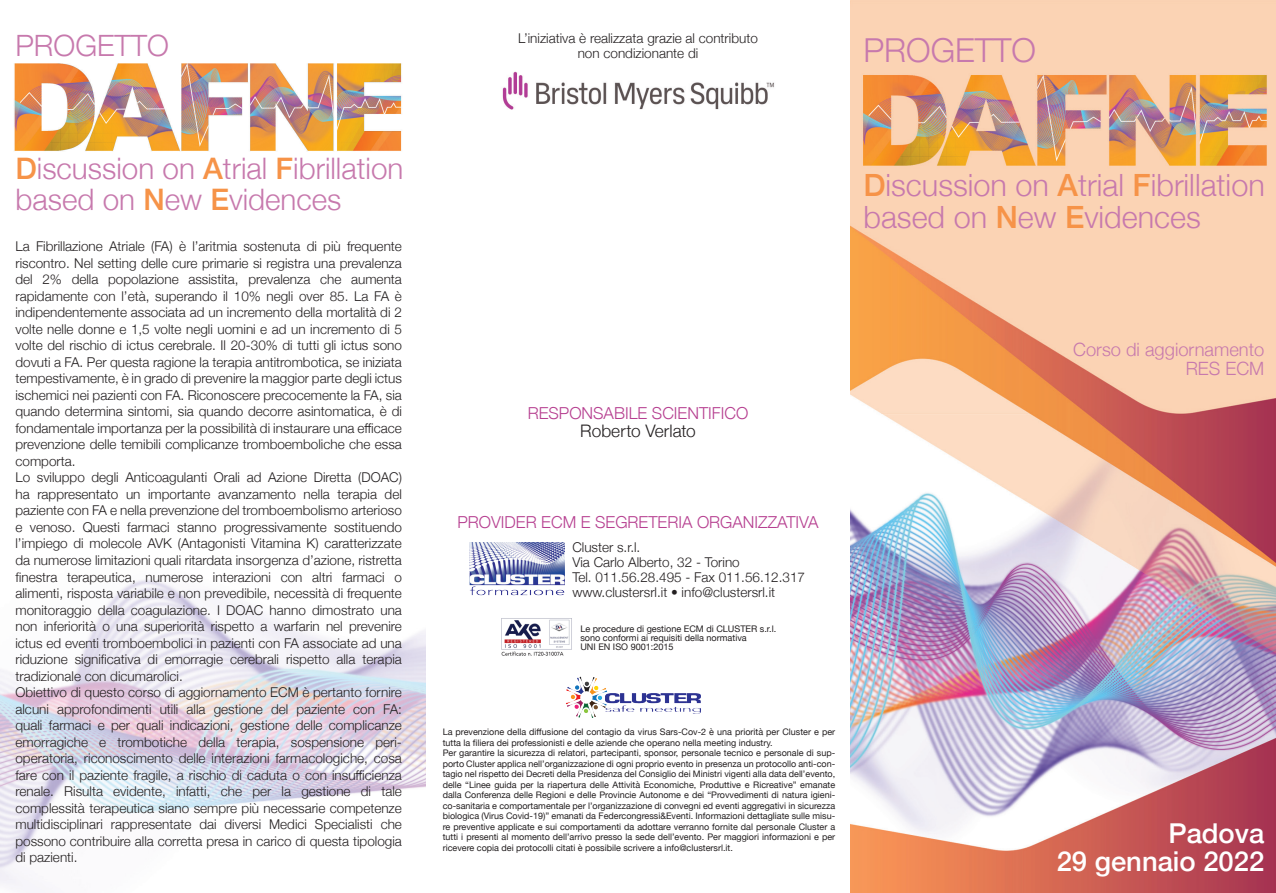
<style>
.page{position:relative;width:1276px;height:893px;background:#fff}
.page>*{position:absolute;margin:0;border:0;box-sizing:border-box;transform-origin:0 0}
.t1{font:300 33px "Helvetica Neue";color:#c779ad}
.t2{font:300 30.6px/31.5px "Helvetica Neue";color:#c779ad}
.t3{font:300 29.7px/30.5px "Helvetica Neue";color:#c779ad}
.t4{font:300 29.4px "Helvetica Neue";color:#c779ad}
.t5{font:500 27.3px "Helvetica Neue";color:#fff}
.t6{font:300 18.3px "Helvetica Neue";color:#c779ad}
.t7{font:300 17.25px "Helvetica Neue";color:#231f20}
.t8{font:300 16.5px "Helvetica Neue";color:#b63f90}
.t9{font:300 13.5px/16.5px "Helvetica Neue";color:#231f20;text-align:justify}
.t10{font:9.15px "Helvetica Neue";color:#231f20}
.t11{font:9px/10.5px "Helvetica Neue";color:#231f20}
.s1{font-weight:500;color:#f69348}
</style>
<div class="page">
<img style="left:850px;top:0;width:426px;height:893px">
<img style="left:502px;top:71px;width:272px;height:39px">
<img style="left:469px;top:542px;width:96px;height:53px">
<img style="left:577px;top:677px;width:18px;height:15px">
<img style="left:501px;top:618px;width:71px;height:38px">
<img style="left:0;top:580px;width:425px;height:307px">
<img style="left:14px;top:63px;width:388px;height:88px">
<p class="t4" style="left:15px;top:21px;width:155px">PROGETTO</p>
<p class="t3" style="left:15px;top:151px;width:389px"><span class="s1">D</span>iscussion on <span class="s1">A</span>trial <span class="s1">F</span>ibrillation based on <span class="s1">N</span>ew <span class="s1">E</span>vidences</p>
<p class="t9" style="left:15px;top:237px;width:388px">La Fibrillazione Atriale (FA) è l’aritmia sostenuta di più frequente riscontro. Nel setting delle cure primarie si registra una prevalenza del 2% della popolazione assistita, prevalenza che aumenta rapidamente con l’età, superando il 10% negli over 85. La FA è indipendentemente associata ad un incremento della mortalità di 2 volte nelle donne e 1,5 volte negli uomini e ad un incremento di 5 volte del rischio di ictus cerebrale. Il 20-30% di tutti gli ictus sono dovuti a FA. Per questa ragione la terapia antitrombotica, se iniziata tempestivamente, è in grado di prevenire la maggior parte degli ictus ischemici nei pazienti con FA. Riconoscere precocemente la FA, sia quando determina sintomi, sia quando decorre asintomatica, è di fondamentale importanza per la possibilità di instaurare una efficace prevenzione delle temibili complicanze tromboemboliche che essa comporta.</p>
<p class="t9" style="left:15px;top:468px;width:388px">Lo sviluppo degli Anticoagulanti Orali ad Azione Diretta (DOAC) ha rappresentato un importante avanzamento nella terapia del paziente con FA e nella prevenzione del tromboembolismo arterioso e venoso. Questi farmaci stanno progressivamente sostituendo l’impiego di molecole AVK (Antagonisti Vitamina K) caratterizzate da numerose limitazioni quali ritardata insorgenza d’azione, ristretta finestra terapeutica, numerose interazioni con altri farmaci o alimenti, risposta variabile e non prevedibile, necessità di frequente monitoraggio della coagulazione. I DOAC hanno dimostrato una non inferiorità o una superiorità rispetto a warfarin nel prevenire ictus ed eventi tromboembolici in pazienti con FA associate ad una riduzione significativa di emorragie cerebrali rispetto alla terapia tradizionale con dicumarolici.</p>
<p class="t9" style="left:15px;top:683px;width:388px">Obiettivo di questo corso di aggiornamento ECM è pertanto fornire alcuni approfondimenti utili alla gestione del paziente con FA: quali farmaci e per quali indicazioni, gestione delle complicanze emorragiche e trombotiche della terapia, sospensione peri&shy;operatoria, riconoscimento delle interazioni farmacologiche, cosa fare con il paziente fragile, a rischio di caduta o con insufficienza renale. Risulta evidente, infatti, che per la gestione di tale complessità terapeutica siano sempre più necessarie competenze multidisciplinari rappresentate dai diversi Medici Specialisti che possono contribuire alla corretta presa in carico di questa tipologia di pazienti.</p>
<p class="t9" style="left:518px;top:29px;width:241px">L’iniziativa è realizzata grazie al contributo</p>
<p class="t9" style="left:578px;top:44px;width:122px">non condizionante di</p>
<p class="t1" style="left:863px;top:23px;width:174px">PROGETTO</p>
<p class="t2" style="left:863px;top:167px;width:403px"><span class="s1">D</span>iscussion on <span class="s1">A</span>trial <span class="s1">F</span>ibrillation based on <span class="s1">N</span>ew <span class="s1">E</span>vidences</p>
<p class="t8" style="left:528px;top:400px;width:222px">RESPONSABILE SCIENTIFICO</p>
<p class="t7" style="left:580px;top:417px;width:117px">Roberto Verlato</p>
<p class="t8" style="left:457px;top:508px;width:362px">PROVIDER ECM E SEGRETERIA ORGANIZZATIVA</p>
<p class="t9" style="left:572px;top:538px;width:70px">Cluster s.r.l.</p>
<p class="t9" style="left:572px;top:553px;width:169px">Via Carlo Alberto, 32 - Torino</p>
<p class="t9" style="left:572px;top:568px;width:234px">Tel. 011.56.28.495 - Fax 011.56.12.317</p>
<p class="t9" style="left:572px;top:583px;width:204px">www.clustersrl.it • info@clustersrl.it</p>
<p class="t10" style="left:580px;top:622px;width:197px">Le procedure di gestione ECM di CLUSTER s.r.l.</p>
<p class="t10" style="left:580px;top:631px;width:168px">sono conformi ai requisiti della normativa</p>
<p class="t10" style="left:580px;top:640px;width:95px">UNI EN ISO 9001:2015</p>
<p class="t11" style="left:443px;top:727px;width:394px">La prevenzione della diffusione del contagio da virus Sars-Cov-2 è una priorità per Cluster e per tutta la filiera dei professionisti e delle aziende che operano nella meeting industry.</p>
<p class="t11" style="left:443px;top:748px;width:394px;text-align:justify">Per garantire la sicurezza di relatori, partecipanti, sponsor, personale tecnico e personale di sup&shy;porto Cluster applica nell’organizzazione di ogni proprio evento in presenza un protocollo anti-con&shy;tagio nel rispetto dei Decreti della Presidenza del Consiglio dei Ministri vigenti alla data dell’evento, delle “Linee guida per la riapertura delle Attività Economiche, Produttive e Ricreative” emanate dalla Conferenza delle Regioni e delle Provincie Autonome e dei “Provvedimenti di natura igieni&shy;co-sanitaria e comportamentale per l’organizzazione di convegni ed eventi aggregativi in sicurezza biologica (Virus Covid-19)” emanati da Federcongressi&amp;Eventi. Informazioni dettagliate sulle misu&shy;re preventive applicate e sui comportamenti da adottare verranno fornite dal personale Cluster a tutti i presenti al momento dell’arrivo presso la sede dell’evento. Per maggiori informazioni e per ricevere copia dei protocolli citati è possibile scrivere a info@clustersrl.it.</p>
<p class="t6" style="left:1073px;top:334px;width:193px">Corso di aggiornamento</p>
<p class="t6" style="left:1185px;top:353px;width:80px">RES ECM</p>
<p class="t5" style="left:1168px;top:811px;width:97px">Padova</p>
<p class="t5" style="left:1056px;top:839px;width:209px">29 gennaio 2022</p>
</div>
